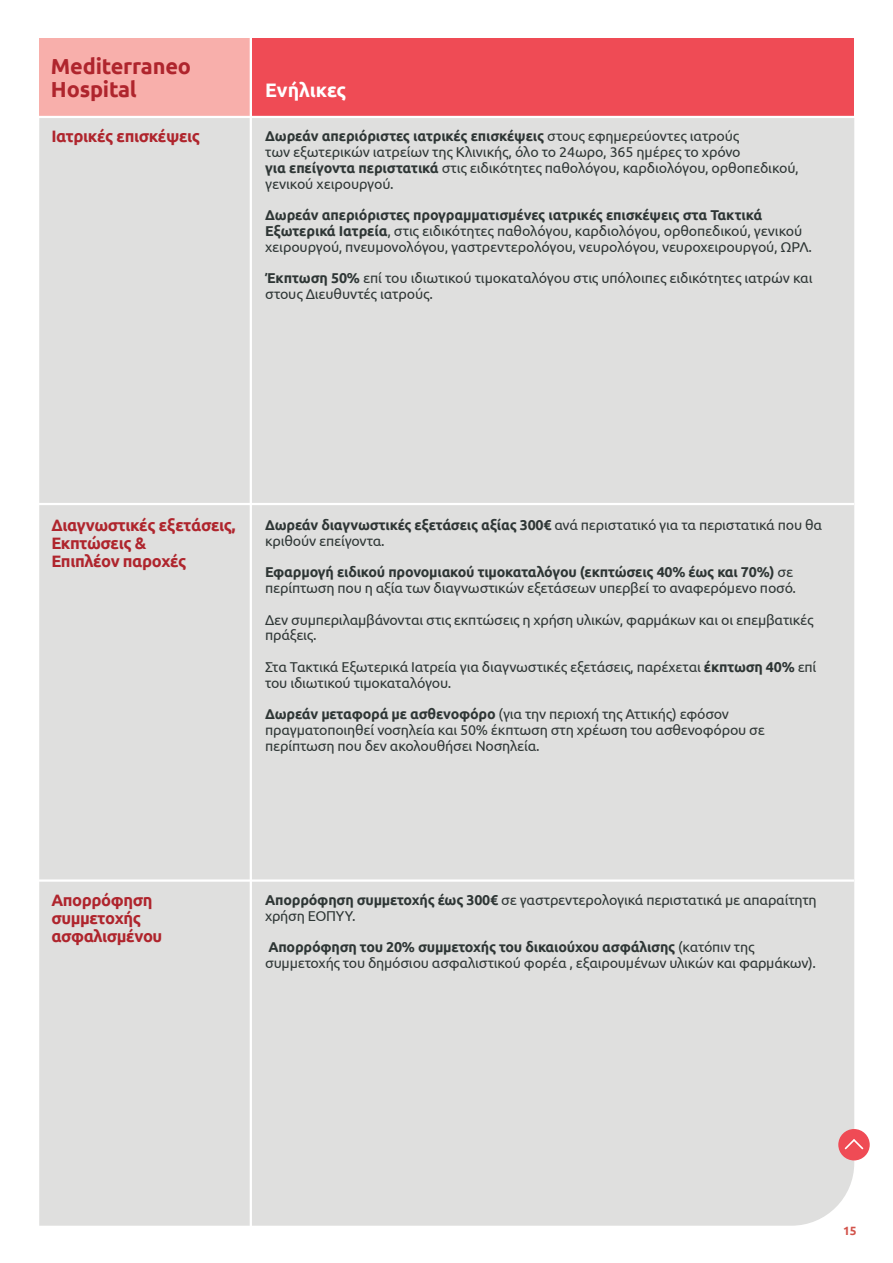
<style>
.page{position:relative;width:893px;height:1263px;background:#fff}
.page>*{position:absolute;margin:0;border:0;box-sizing:border-box;transform-origin:0 0}
.t1{font:700 21.75px/23.2px "Ubuntu";letter-spacing:-.01em;color:#af252d}
.t2{font:700 19.5px "Ubuntu";color:#fff}
.t3{font:700 16.5px/18px "Ubuntu";letter-spacing:-.025em;color:#af252d}
.t4{font:14.25px/15.8px "Ubuntu";letter-spacing:-.015em;color:#2e3635}
.t5{font:700 12px "Ubuntu";color:#d2534b}
.s1{font-weight:700}
</style>
<div class="page">
<div style="left:39px;top:118px;width:815px;height:1108px;background:#dfdfde"></div>
<div style="left:252px;top:38px;width:602px;height:78px;background:#ef4b55"></div>
<div style="left:39px;top:38px;width:211px;height:79px;background:#f8afab"></div>
<hr style="left:39px;top:116px;width:820px;height:2px;background:#fff">
<div style="left:838px;top:1129px;width:32px;height:31px;background:#ef4b55;border-radius:50%"></div>
<svg style="left:844px;top:1139px;width:20px;height:11px"></svg>
<hr style="left:39px;top:879px;width:815px;height:3px;background:#fff">
<hr style="left:39px;top:503px;width:815px;height:2px;background:#fff">
<hr style="left:250px;top:8px;width:2px;height:1226px;background:#fff">
<h1 class="t1" style="left:51px;top:54px;width:142px">Mediterraneo<br>Hospital</h1>
<h2 class="t2" style="left:265px;top:78px;width:83px">Ενήλικες</h2>
<p class="t3" style="left:51px;top:127px;width:150px">Ιατρικές επισκέψεις</p>
<p class="t4" style="left:265px;top:128px;width:535px"><span class="s1">Δωρεάν απεριόριστες ιατρικές επισκέψεις</span> στους εφημερεύοντες ιατρούς<br>των εξωτερικών ιατρείων της Κλινικής, όλο το 24ωρο, 365 ημέρες το χρόνο<br><span class="s1">για επείγοντα περιστατικά</span> στις ειδικότητες παθολόγου, καρδιολόγου, ορθοπεδικού, γενικού χειρουργού.</p>
<p class="t4" style="left:265px;top:207px;width:548px"><span class="s1">Δωρεάν απεριόριστες προγραμματισμένες ιατρικές επισκέψεις στα Τακτικά<br>Εξωτερικά Ιατρεία</span>, στις ειδικότητες παθολόγου, καρδιολόγου, ορθοπεδικού, γενικού χειρουργού, πνευμονολόγου, γαστρεντερολόγου, νευρολόγου, νευροχειρουργού, ΩΡΛ.</p>
<p class="t4" style="left:265px;top:270px;width:549px"><span class="s1">Έκπτωση 50%</span> επί του ιδιωτικού τιμοκαταλόγου στις υπόλοιπες ειδικότητες ιατρών και στους Διευθυντές ιατρούς.</p>
<p class="t3" style="left:51px;top:516px;width:186px">Διαγνωστικές εξετάσεις,<br>Εκπτώσεις &amp;<br>Επιπλέον παροχές</p>
<p class="t4" style="left:265px;top:517px;width:558px"><span class="s1">∆ωρεάν διαγνωστικές εξετάσεις αξίας 300€</span> ανά περιστατικό για τα περιστατικά που θα κριθούν επείγοντα.</p>
<p class="t4" style="left:265px;top:564px;width:532px"><span class="s1">Εφαρμογή ειδικού προνομιακού τιμοκαταλόγου (εκπτώσεις 40% έως και 70%)</span> σε περίπτωση που η αξία των διαγνωστικών εξετάσεων υπερβεί το αναφερόμενο ποσό.</p>
<p class="t4" style="left:265px;top:611px;width:550px">Δεν συμπεριλαμβάνονται στις εκπτώσεις η χρήση υλικών, φαρμάκων και οι επεμβατικές πράξεις.</p>
<p class="t4" style="left:265px;top:658px;width:553px">Στα Τακτικά Εξωτερικά Ιατρεία για διαγνωστικές εξετάσεις, παρέχεται <span class="s1">έκπτωση 40%</span> επί του ιδιωτικού τιμοκαταλόγου.</p>
<p class="t4" style="left:265px;top:706px;width:501px"><span class="s1">Δωρεάν μεταφορά με ασθενοφόρο</span> (για την περιοχή της Αττικής) εφόσον πραγματοποιηθεί νοσηλεία και 50% έκπτωση στη χρέωση του ασθενοφόρου σε περίπτωση που δεν ακολουθήσει Νοσηλεία.</p>
<p class="t3" style="left:51px;top:890px;width:113px">Απορρόφηση συμμετοχής ασφαλισμένου</p>
<p class="t4" style="left:265px;top:892px;width:553px"><span class="s1">Απορρόφηση συμμετοχής έως 300€</span> σε γαστρεντερολογικά περιστατικά με απαραίτητη χρήση ΕΟΠΥΥ.</p>
<p class="t4" style="left:265px;top:939px;width:552px"><span class="s1">Απορρόφηση του 20% συμμετοχής του δικαιούχου ασφάλισης</span> (κατόπιν της συμμετοχής του δημόσιου ασφαλιστικού φορέα , εξαιρουμένων υλικών και φαρμάκων).</p>
<p class="t5" style="left:843px;top:1223px;width:15px">15</p>
</div>
